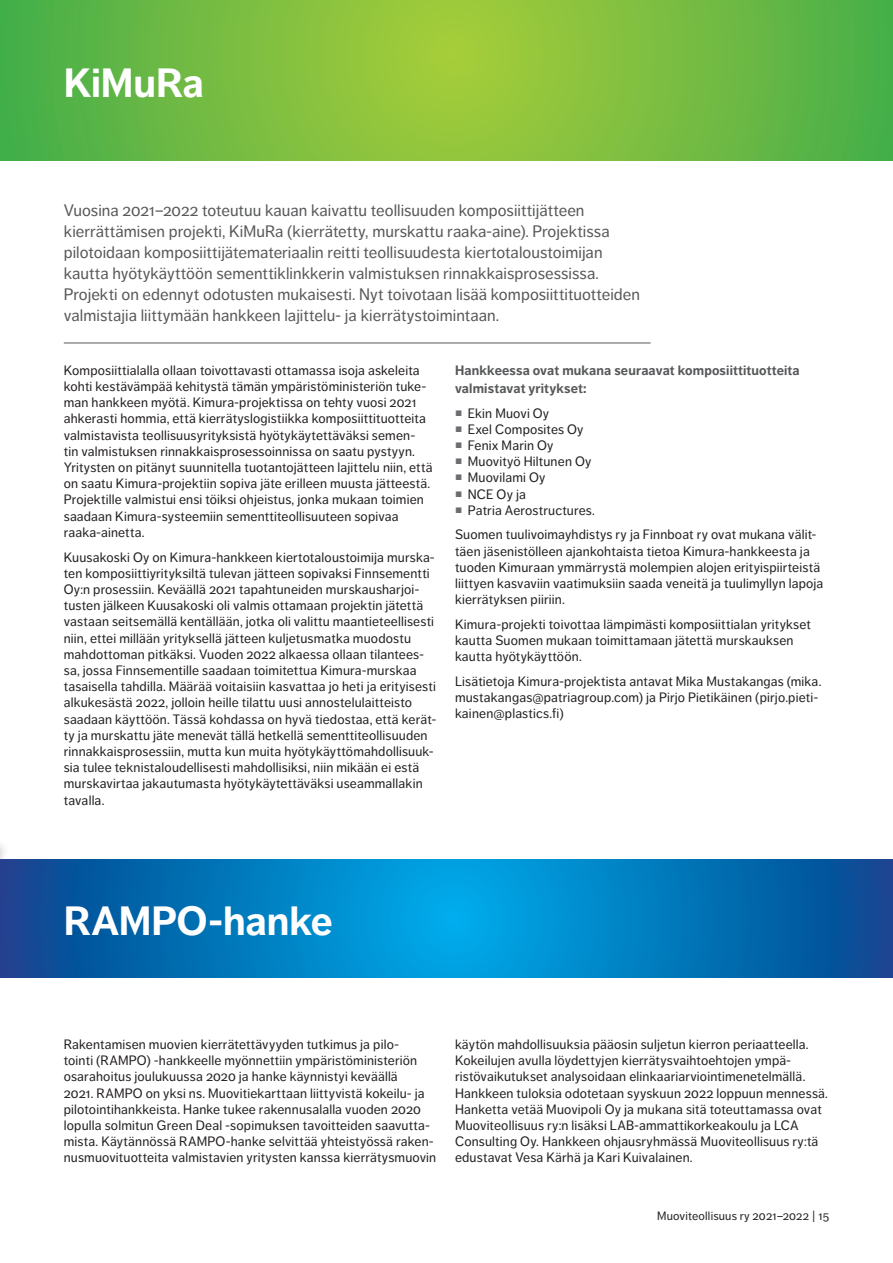
<style>
.page{position:relative;width:893px;height:1263px;background:#fff}
.page>*{position:absolute;margin:0;border:0;box-sizing:border-box;transform-origin:0 0}
.Pääotsikko_vihr_2020{font:700 40.5px "Dagny Pro";letter-spacing:-.005em;color:#fff}
.Ingressi_2022{font:16.5px/21px "Dagny Pro";letter-spacing:.005em;color:#57585a}
.Leipis_Dagny_2_mm_vä{font:13.5px/16.2px "Dagny Pro";letter-spacing:.01em;color:#231f20}
.Harm_väliotsikot_2_m{font:700 13.5px/18px "Dagny Pro";letter-spacing:.01em;color:#57585a}
.t1{font:12px "Dagny Pro";letter-spacing:.015em;color:#231f20}
.s1{font-family:"Arial";font-size:12px;color:#6c6d70}
</style>
<div class="page">
<svg style="left:0;top:0;width:893px;height:160px;background:#75bc41"></svg>
<hr style="left:64px;top:343px;width:587px;height:1px;background:#57585a">
<div style="left:0;top:806px;width:10px;height:201px;background:#231f20;opacity:.2"></div>
<svg style="left:0;top:860px;width:893px;height:117px;background:#0377ba"></svg>
<p class="Pääotsikko_vihr_2020" style="left:64px;top:59px;width:142px">KiMuRa</p>
<p class="Ingressi_2022" style="left:64px;top:200px;width:578px">Vuosina 2021–2022 toteutuu kauan kaivattu teollisuuden komposiittijätteen kierrättämisen projekti, KiMuRa (kierrätetty, murskattu raaka-aine). Projektissa pilotoidaan komposiittijätemateriaalin reitti teollisuudesta kiertotaloustoimijan kautta hyötykäyttöön sementtiklinkkerin valmistuksen rinnakkaisprosessissa.<br>Projekti on edennyt odotusten mukaisesti. Nyt toivotaan lisää komposiittituotteiden valmistajia liittymään hankkeen lajittelu- ja kierrätystoimintaan.</p>
<p class="Leipis_Dagny_2_mm_vä" style="left:64px;top:362px;width:370px">Komposiittialalla ollaan toivottavasti ottamassa isoja askeleita kohti kestävämpää kehitystä tämän ympäristöministeriön tuke&shy;man hankkeen myötä. Kimura-projektissa on tehty vuosi 2021 ahkerasti hommia, että kierrätyslogistiikka komposiittituotteita valmistavista teollisuusyrityksistä hyötykäytettäväksi semen&shy;tin valmistuksen rinnakkaisprosessoinnissa on saatu pystyyn.<br>Yritysten on pitänyt suunnitella tuotantojätteen lajittelu niin, että on saatu Kimura-projektiin sopiva jäte erilleen muusta jätteestä.<br>Projektille valmistui ensi töiksi ohjeistus, jonka mukaan toimien saadaan Kimura-systeemiin sementtiteollisuuteen sopivaa raaka-ainetta.</p>
<p class="Leipis_Dagny_2_mm_vä" style="left:64px;top:549px;width:374px">Kuusakoski Oy on Kimura-hankkeen kiertotaloustoimija murska&shy;ten komposiittiyrityksiltä tulevan jätteen sopivaksi Finnsementti Oy:n prosessiin. Keväällä 2021 tapahtuneiden murskausharjoi&shy;tusten jälkeen Kuusakoski oli valmis ottamaan projektin jätettä vastaan seitsemällä kentällään, jotka oli valittu maantieteellisesti niin, ettei millään yrityksellä jätteen kuljetusmatka muodostu mahdottoman pitkäksi. Vuoden 2022 alkaessa ollaan tilantees&shy;sa, jossa Finnsementille saadaan toimitettua Kimura-murskaa tasaisella tahdilla. Määrää voitaisiin kasvattaa jo heti ja erityisesti alkukesästä 2022, jolloin heille tilattu uusi annostelulaitteisto saadaan käyttöön. Tässä kohdassa on hyvä tiedostaa, että kerät&shy;ty ja murskattu jäte menevät tällä hetkellä sementtiteollisuuden rinnakkaisprosessiin, mutta kun muita hyötykäyttömahdollisuuk&shy;sia tulee teknistaloudellisesti mahdollisiksi, niin mikään ei estä murskavirtaa jakautumasta hyötykäytettäväksi useammallakin tavalla.</p>
<p class="Harm_väliotsikot_2_m" style="left:455px;top:361px;width:346px">Hankkeessa ovat mukana seuraavat komposiittituotteita valmistavat yritykset:</p>
<p class="Leipis_Dagny_2_mm_vä" style="left:455px;top:405px;width:96px"><span class="s1">■</span> Ekin Muovi Oy</p>
<p class="Leipis_Dagny_2_mm_vä" style="left:455px;top:421px;width:130px"><span class="s1">■</span> Exel Composites Oy</p>
<p class="Leipis_Dagny_2_mm_vä" style="left:455px;top:437px;width:100px"><span class="s1">■</span> Fenix Marin Oy</p>
<p class="Leipis_Dagny_2_mm_vä" style="left:455px;top:453px;width:138px"><span class="s1">■</span> Muovityö Hiltunen Oy</p>
<p class="Leipis_Dagny_2_mm_vä" style="left:455px;top:470px;width:92px"><span class="s1">■</span> Muovilami Oy</p>
<p class="Leipis_Dagny_2_mm_vä" style="left:455px;top:486px;width:72px"><span class="s1">■</span> NCE Oy ja</p>
<p class="Leipis_Dagny_2_mm_vä" style="left:455px;top:502px;width:141px"><span class="s1">■</span> Patria Aerostructures.</p>
<p class="Leipis_Dagny_2_mm_vä" style="left:455px;top:527px;width:370px">Suomen tuulivoimayhdistys ry ja Finnboat ry ovat mukana välit&shy;täen jäsenistölleen ajankohtaista tietoa Kimura-hankkeesta ja tuoden Kimuraan ymmärrystä molempien alojen erityispiirteistä liittyen kasvaviin vaatimuksiin saada veneitä ja tuulimyllyn lapoja kierrätyksen piiriin.</p>
<p class="Leipis_Dagny_2_mm_vä" style="left:455px;top:616px;width:357px">Kimura-projekti toivottaa lämpimästi komposiittialan yritykset kautta Suomen mukaan toimittamaan jätettä murskauksen kautta hyötykäyttöön.</p>
<p class="Leipis_Dagny_2_mm_vä" style="left:455px;top:673px;width:368px">Lisätietoja Kimura-projektista antavat Mika Mustakangas (mika. mustakangas@patriagroup.com) ja Pirjo Pietikäinen (pirjo.pieti&shy;kainen@plastics.fi)</p>
<p class="Pääotsikko_vihr_2020" style="left:64px;top:897px;width:271px">RAMPO-hanke</p>
<p class="Leipis_Dagny_2_mm_vä" style="left:64px;top:1036px;width:374px">Rakentamisen muovien kierrätettävyyden tutkimus ja pilo-<br>tointi (RAMPO) -hankkeelle myönnettiin ympäristöministeriön osarahoitus joulukuussa 2020 ja hanke käynnistyi keväällä<br>2021. RAMPO on yksi ns. Muovitiekarttaan liittyvistä kokeilu- ja pilotointihankkeista. Hanke tukee rakennusalalla vuoden 2020 lopulla solmitun Green Deal -sopimuksen tavoitteiden saavutta&shy;mista. Käytännössä RAMPO-hanke selvittää yhteistyössä raken&shy;nusmuovituotteita valmistavien yritysten kanssa kierrätysmuovin</p>
<p class="Leipis_Dagny_2_mm_vä" style="left:455px;top:1036px;width:375px">käytön mahdollisuuksia pääosin suljetun kierron periaatteella.<br>Kokeilujen avulla löydettyjen kierrätysvaihtoehtojen ympä&shy;ristövaikutukset analysoidaan elinkaariarviointimenetelmällä.<br>Hankkeen tuloksia odotetaan syyskuun 2022 loppuun mennessä.<br>Hanketta vetää Muovipoli Oy ja mukana sitä toteuttamassa ovat Muoviteollisuus ry:n lisäksi LAB-ammattikorkeakoulu ja LCA Consulting Oy. Hankkeen ohjausryhmässä Muoviteollisuus ry:tä edustavat Vesa Kärhä ja Kari Kuivalainen.</p>
<p class="t1" style="left:657px;top:1209px;width:174px">Muoviteollisuus ry 2021–2022 | 15</p>
</div>
